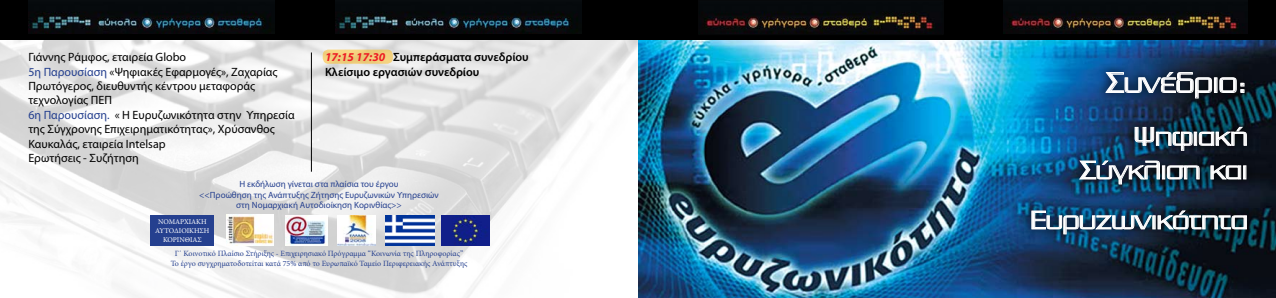
<style>
.page{position:relative;width:1276px;height:298px;background:#fff}
.page>*{position:absolute;margin:0;border:0;box-sizing:border-box;transform-origin:0 0}
.t1{font:300 31px "PF Stargate";color:#fff}
.t2{font:300 28px/33.6px "PF Stargate";color:#fff;text-align:right}
.t3{font:12px/14.4px "Myriad Pro";color:#000}
.t4{font:600 12px/14.4px "Myriad Pro";color:#000}
.t5{font:9px/10.8px "Myriad Pro";color:#25408f;text-align:center}
.t6{font:8px/9.6px "Minion Pro";color:#25408f;text-align:center}
.t7{font:7.2px/8.7px "Minion Pro";color:#fff;text-align:center}
.s1{color:#25408f}
.s2{font-weight:700;font-style:italic;color:#ed1c24}
</style>
<div class="page">
<img style="left:0;top:40px;width:638px;height:258px">
<img style="left:638px;top:40px;width:638px;height:258px">
<svg style="left:1021px;top:62px;width:255px;height:198px;background:#0d3d61"></svg>
<svg style="left:1104px;top:71px;width:108px;height:28px;background:#41556e"></svg>
<div style="left:1214px;top:77px;width:3px;height:16px;border:1px solid #fff"></div>
<svg style="left:1218px;top:77px;width:26px;height:17px"></svg>
<svg style="left:1134px;top:126px;width:113px;height:25px;background:#3f535f"></svg>
<svg style="left:1078px;top:159px;width:82px;height:26px;background:#41576b"></svg>
<div style="left:1162px;top:165px;width:3px;height:14px;border:1px solid #fff"></div>
<svg style="left:1166px;top:164px;width:34px;height:16px"></svg>
<svg style="left:1210px;top:165px;width:31px;height:15px"></svg>
<div style="left:1243px;top:165px;width:3px;height:14px;border:1px solid #fff"></div>
<img style="left:1031px;top:209px;width:216px;height:26px">
<div style="left:0;top:0;width:1276px;height:40px;background:#000"></div>
<img style="left:1003px;top:0;width:244px;height:34px">
<img style="left:700px;top:2px;width:241px;height:31px">
<div style="left:698px;top:0;width:245px;height:35px;border:1px solid #070809"></div>
<img style="left:28px;top:0;width:246px;height:34px">
<img style="left:336px;top:0;width:246px;height:34px">
<img style="left:227px;top:215px;width:46px;height:31px">
<img style="left:338px;top:215px;width:38px;height:31px">
<img style="left:386px;top:215px;width:48px;height:31px">
<img style="left:442px;top:215px;width:48px;height:31px">
<img style="left:285px;top:215px;width:42px;height:31px">
<div style="left:150px;top:215px;width:63px;height:31px;background:#25408f"></div>
<div style="left:323px;top:49px;width:70px;height:15px;background:#f0ce7c;border-radius:6px"></div>
<hr style="left:311px;top:52px;width:1px;height:119px;background:#000">
<p class="t3" style="left:28px;top:50px;width:268px">Γιάννης Ράμφος, εταιρεία Globo<br><span class="s1">5η Παρουσίαση</span> «Ψηφιακές Εφαρμογές», Ζαχαρίας Πρωτόγερος, διευθυντής κέντρου μεταφοράς τεχνολογίας ΠΕΠ<br><span class="s1">6η Παρουσίαση.</span> « Η Ευρυζωνικότητα στην Υπηρεσία της Σύγχρονης Επιχειρηματικότητας», Χρύσανθος Καυκαλάς, εταιρεία Intelsap<br>Ερωτήσεις - Συζήτηση</p>
<p class="t4" style="left:325px;top:50px;width:205px"><span class="s2">17:15 17:30</span> Συμπεράσματα συνεδρίου<br>Κλείσιμο εργασιών συνεδρίου</p>
<p class="t5" style="left:199px;top:178px;width:241px">Η εκδήλωση γίνεται στα πλαίσια του έργου<br>&lt;&lt;Προώθηση της Ανάπτυξης Ζήτησης Ευρυζωνικών Υπηρεσιών στη Νομαρχιακή Αυτοδιοίκηση Κορινθίας&gt;&gt;</p>
<p class="t7" style="left:155px;top:217px;width:56px">ΝΟΜΑΡΧΙΑΚΗ<br>ΑΥΤΟΔΙΟΙΚΗΣΗ<br>ΚΟΡΙΝΘΙΑΣ</p>
<p class="t6" style="left:171px;top:249px;width:298px">Γ΄ Κοινοτικό Πλαίσιο Στήριξης - Επιχειρησιακό Πρόγραμμα “Κοινωνία της Πληροφορίας”<br>Το έργο συγχρηματοδοτείται κατά 75% από το Ευρωπαϊκό Ταμείο Περιφερειακής Ανάπτυξης</p>
<h1 class="t1" style="left:1105px;top:65px;width:143px">Συνέδριο:</h1>
<h2 class="t2" style="left:1079px;top:119px;width:170px">Ψηφιακή<br>Σύγκλιση και</h2>
<h2 class="t2" style="left:1030px;top:203px;width:219px">Eυρυζωνικότητα</h2>
</div>
